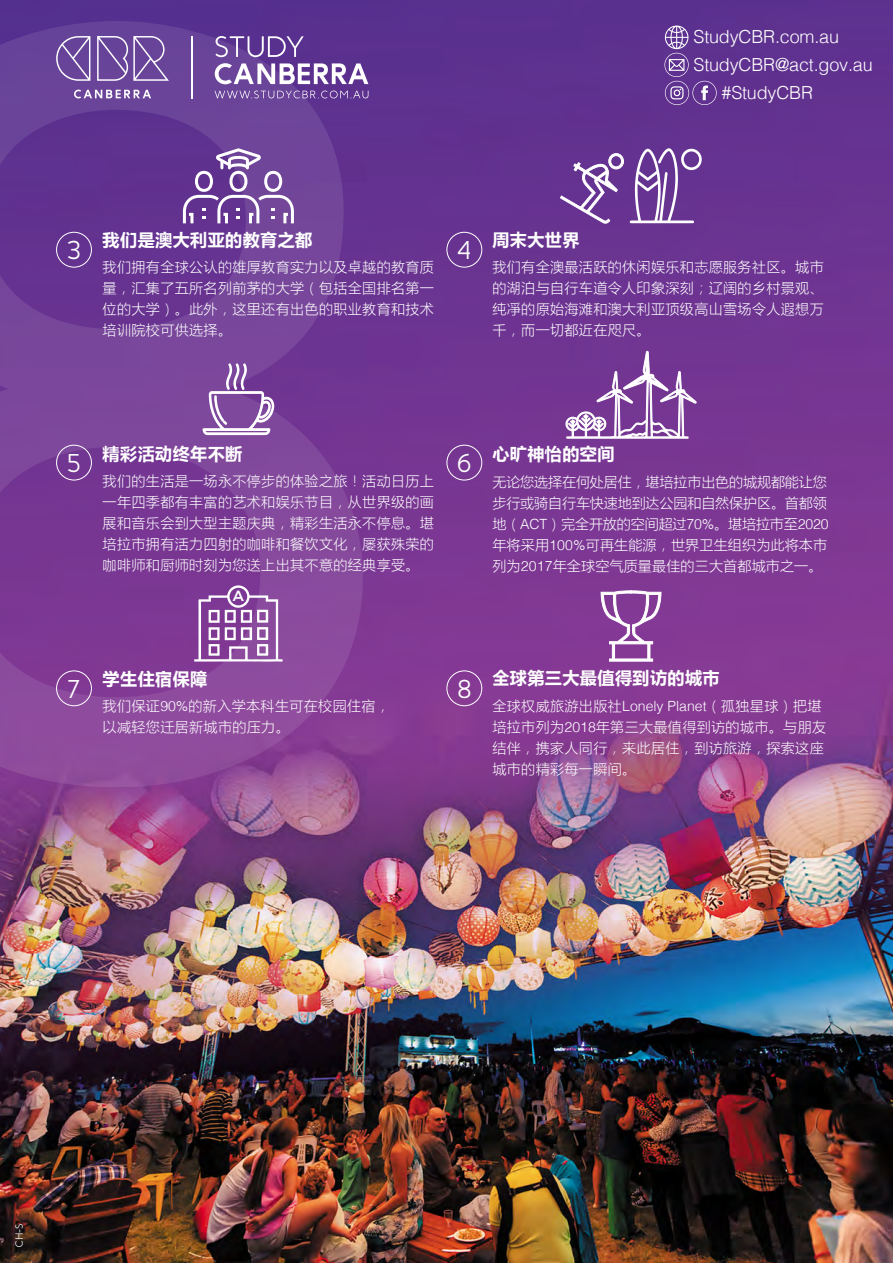
<style>
.page{position:relative;width:893px;height:1263px;background:#fff}
.page>*{position:absolute;margin:0;border:0;box-sizing:border-box;transform-origin:0 0}
.t1{font:600 1125.45px "Baufra";color:#fff}
.t2{font:500 27.3px "Baufra";color:#fff}
.Body{font:300 18px "Helvetica";letter-spacing:-.01em;color:#fff}
.Body-2{font:700 17.1px "Microsoft Ya Hei";letter-spacing:.025em;color:#fff}
.t3{font:500 14.85px "Montserrat";color:#fff}
.Body-3{font:300 14.1px/21px "Microsoft Ya Hei";letter-spacing:.025em;color:#fff;text-align:justify}
.Body-4{font:300 14.1px/21px "Microsoft Ya Hei";letter-spacing:-.01em;color:#fff}
.t4{font:500 10.5px "Baufra";color:#fff}
.s1{font-family:"Helvetica"}
</style>
<div class="page">
<img style="left:0;top:0;width:893px;height:1263px">
<svg style="left:56px;top:36px;width:113px;height:62px;background:#7250a0"></svg>
<hr style="left:191px;top:36px;width:1px;height:62px;background:#fff">
<svg style="left:215px;top:36px;width:89px;height:21px;background:#7c5da6"></svg>
<svg style="left:215px;top:63px;width:153px;height:21px"></svg>
<svg style="left:215px;top:91px;width:153px;height:8px"></svg>
<svg style="left:202px;top:358px;width:72px;height:78px;background:#8d5ea8"></svg>
<div style="left:56px;top:232px;width:36px;height:36px;border:1px solid #fff;border-radius:50%"></div>
<div style="left:56px;top:445px;width:36px;height:35px;border:1px solid #fff;border-radius:50%"></div>
<div style="left:56px;top:670px;width:36px;height:36px;border:1px solid #fff;border-radius:50%"></div>
<div style="left:446px;top:232px;width:36px;height:36px;border:1px solid #fff;border-radius:50%"></div>
<div style="left:446px;top:445px;width:36px;height:35px;border:1px solid #fff;border-radius:50%"></div>
<div style="left:446px;top:670px;width:36px;height:36px;border:1px solid #fff;border-radius:50%"></div>
<svg style="left:600px;top:590px;width:62px;height:54px"></svg>
<div style="left:647px;top:643px;width:3px;height:17px;background:#fff;border:1px solid #fff"></div>
<svg style="left:609px;top:658px;width:44px;height:4px"></svg>
<hr style="left:612px;top:643px;width:3px;height:17px;background:#fff">
<div style="left:609px;top:641px;width:44px;height:3px;background:#fff;border:1px solid #fff"></div>
<svg style="left:183px;top:148px;width:111px;height:75px;background:#7f59a5"></svg>
<svg style="left:565px;top:346px;width:131px;height:92px;background:#8e5da7"></svg>
<svg style="left:630px;top:148px;width:72px;height:75px"></svg>
<svg style="left:560px;top:153px;width:64px;height:71px;background:#8259a5"></svg>
<svg style="left:194px;top:585px;width:89px;height:77px"></svg>
<svg style="left:664px;top:26px;width:53px;height:79px;background:#734b9e"></svg>
<h1 class="t1" style="left:-200px;top:-365px;width:634px">8</h1>
<p class="Body-2" style="left:103px;top:227px;width:211px">我们是澳大利亚的教育之都</p>
<h3 class="Body-3" style="left:103px;top:256px;width:333px">我们拥有全球公认的雄厚教育实力以及卓越的教育质量，汇集了五所名列前茅的大学（包括全国排名第一位的大学）。此外，这里还有出色的职业教育和技术培训院校可供选择。</h3>
<h4 class="t2" style="left:67px;top:232px;width:16px">3</h4>
<h3 class="Body-2" style="left:103px;top:441px;width:141px">精彩活动终年不断</h3>
<p class="Body-3" style="left:103px;top:470px;width:333px">我们的生活是一场永不停步的体验之旅！活动日历上一年四季都有丰富的艺术和娱乐节目，从世界级的画展和音乐会到大型主题庆典，精彩生活永不停息。堪培拉市拥有活力四射的咖啡和餐饮文化，屡获殊荣的咖啡师和厨师时刻为您送上出其不意的经典享受。</p>
<h4 class="t2" style="left:67px;top:445px;width:16px">5</h4>
<p class="t3" style="left:233px;top:584px;width:13px">A</p>
<p class="Body-2" style="left:103px;top:666px;width:106px">学生住宿保障</p>
<p class="Body-3" style="left:103px;top:695px;width:289px">我们保证<span class="s1">90%</span>的新入学本科生可在校园住宿，以减轻您迁居新城市的压力。</p>
<h4 class="t2" style="left:67px;top:671px;width:15px">7</h4>
<p class="Body" style="left:693px;top:22px;width:147px">StudyCBR.com.au</p>
<p class="Body" style="left:693px;top:49px;width:181px">StudyCBR@act.gov.au</p>
<p class="Body" style="left:721px;top:77px;width:93px">#StudyCBR</p>
<h4 class="t2" style="left:457px;top:232px;width:16px">4</h4>
<p class="Body-2" style="left:492px;top:227px;width:89px">周末大世界</p>
<p class="Body-3" style="left:492px;top:256px;width:333px">我们有全澳最活跃的休闲娱乐和志愿服务社区。城市的湖泊与自行车道令人印象深刻；辽阔的乡村景观、纯凈的原始海滩和澳大利亚顶级高山雪场令人遐想万千，而一切都近在咫尺。</p>
<h4 class="t2" style="left:457px;top:445px;width:17px">6</h4>
<p class="Body-2" style="left:492px;top:442px;width:124px">心旷神怡的空间</p>
<p class="Body-4" style="left:492px;top:471px;width:338px">无论您选择在何处居住，堪培拉市出色的城规都能让您步行或骑自行车快速地到达公园和自然保护区。首都领地（<span class="s1">ACT</span>）完全开放的空间超过<span class="s1">70%</span>。堪培拉市至<span class="s1">2020</span>年将采用<span class="s1">100%</span>可再生能源，世界卫生组织为此将本市列为<span class="s1">2017</span>年全球空气质量最佳的三大首都城市之一。</p>
<h4 class="t2" style="left:457px;top:671px;width:17px">8</h4>
<p class="Body-2" style="left:492px;top:666px;width:229px">全球第三大最值得到访的城市</p>
<p class="Body-3" style="left:492px;top:695px;width:335px;text-align:left">全球权威旅游出版社<span class="s1">Lonely Planet</span>（孤独星球）把堪培拉市列为<span class="s1">2018</span>年第三大最值得到访的城市。与朋友结伴，携家人同行，来此居住，到访旅游，探索这座城市的精彩每一瞬间。</p>
<p class="t4" style="left:12px;top:1248px;width:26px;rotate:-90deg">CH-S</p>
</div>
